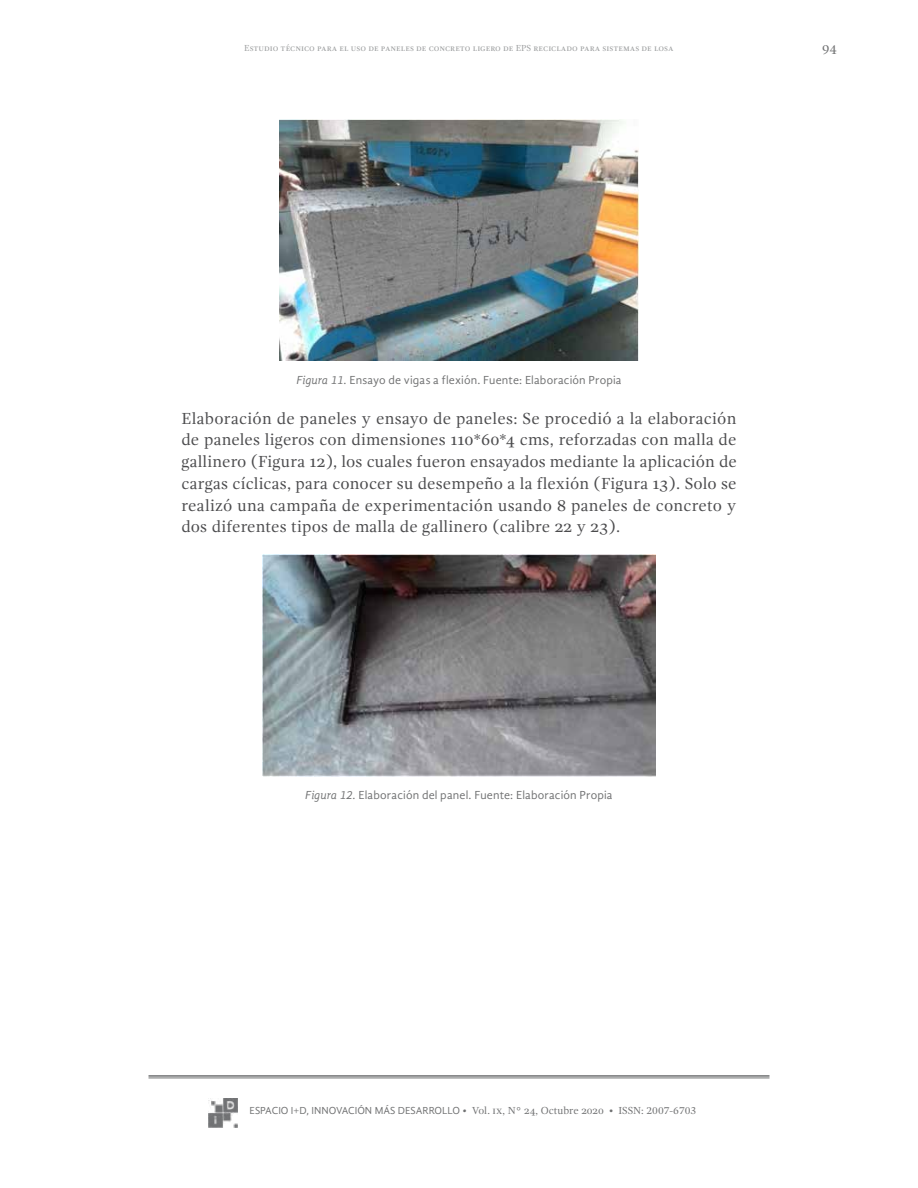
<style>
.page{position:relative;width:918px;height:1188px;background:#fff}
.page>*{position:absolute;margin:0;border:0;box-sizing:border-box;transform-origin:0 0}
.t1{font:16.5px/21.8px "Gandhi Serif";letter-spacing:.01em;color:#4b4b4d;text-align:justify}
.t2{font:13.5px "Gandhi Serif";color:#707172}
.t3{font:12px "Gandhi Sans";letter-spacing:.01em;color:#707172}
.t4{font:10.5px "Gandhi Serif";color:#707172}
.t5{font:9px "Gandhi Serif";color:#9c9e9f}
.s1{font-style:italic}
.s2{font-family:"Gandhi Sans"}
</style>
<div class="page">
<img style="left:208px;top:1098px;width:30px;height:29px">
<hr style="left:148px;top:1075px;width:622px;height:2px;background:#707172">
<hr style="left:148px;top:1078px;width:622px;height:1px;background:#707172">
<img style="left:280px;top:119px;width:358px;height:241px">
<img style="left:263px;top:554px;width:392px;height:222px">
<p class="t5" style="left:244px;top:43px;width:431px">Estudio técnico para el uso de paneles de concreto ligero de EPS reciclado para sistemas de losa</p>
<p class="t2" style="left:822px;top:42px;width:16px">94</p>
<p class="t3" style="left:296px;top:373px;width:327px"><span class="s1">Figura 11.</span> Ensayo de vigas a flexión. Fuente: Elaboración Propia</p>
<p class="t1" style="left:181px;top:407px;width:557px">Elaboración de paneles y ensayo de paneles: Se procedió a la elaboración de paneles ligeros con dimensiones 110*60*4 cms, reforzadas con malla de gallinero (Figura 12), los cuales fueron ensayados mediante la aplicación de cargas cíclicas, para conocer su desempeño a la flexión (Figura 13). Solo se realizó una campaña de experimentación usando 8 paneles de concreto y dos diferentes tipos de malla de gallinero (calibre 22 y 23).</p>
<p class="t3" style="left:305px;top:788px;width:309px"><span class="s1">Figura 12.</span> Elaboración del panel. Fuente: Elaboración Propia</p>
<p class="t4" style="left:250px;top:1105px;width:448px"><span class="s2">ESPACIO I+D, INNOVACIÓN MÁS DESARROLLO</span> <span class="s1">•</span> Vol. ix, N° 24, Octubre 2020 • ISSN: 2007-6703</p>
</div>
